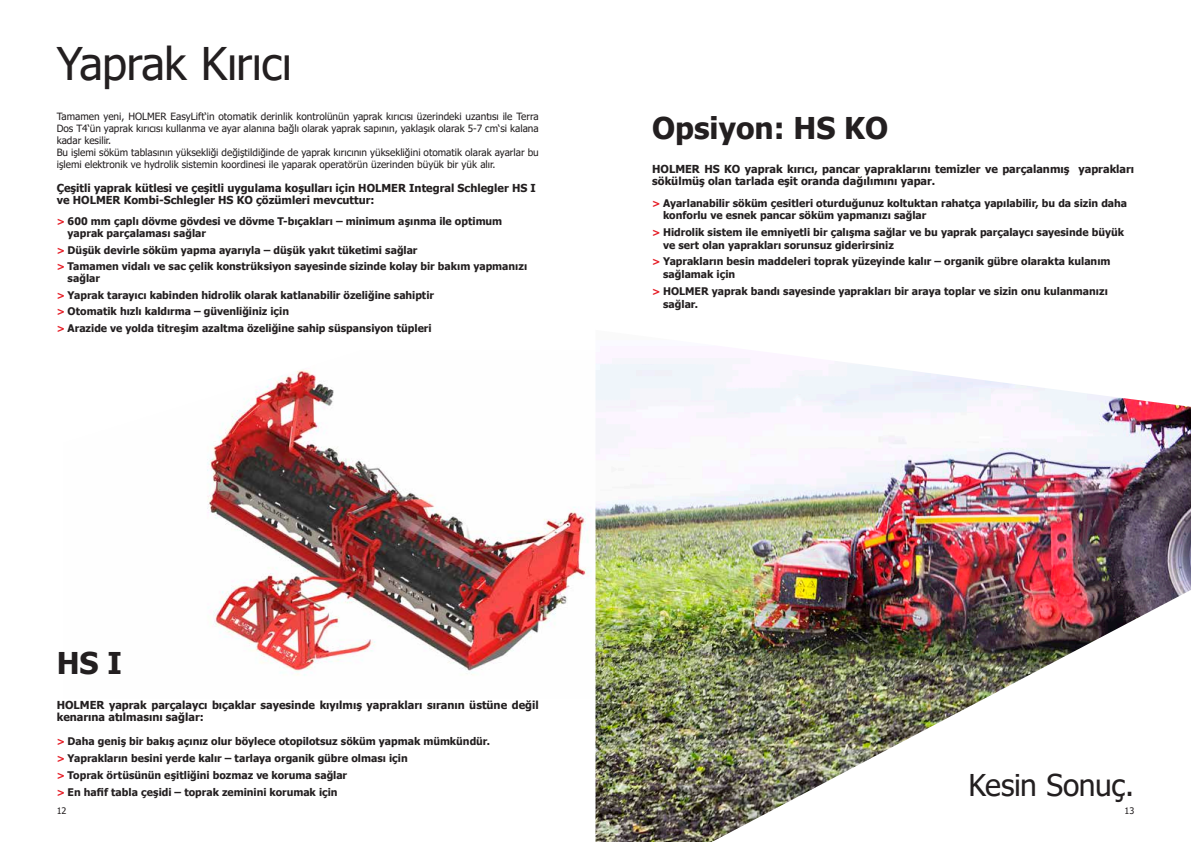
<style>
.page{position:relative;width:1191px;height:842px;background:#fff}
.page>*{position:absolute;margin:0;border:0;box-sizing:border-box;transform-origin:0 0}
.t1{font:45px "Tahoma";letter-spacing:-.02em;color:#231f20}
.Absatzformat_2{font:700 30px "Tahoma";color:#231f20}
.t2{font:30px "Tahoma";letter-spacing:-.01em;color:#231f20}
.Absatzformat_2-2{font:700 11px/12px "Tahoma";color:#231f20}
.Absatzformat_1{font:700 11px/12px "Tahoma";color:#231f20}
.t3{font:700 10.5px/12.6px "Tahoma";color:#231f20}
.t4{font:10px/12px "Tahoma";color:#231f20;text-align:justify}
.t5{font:9px "Tahoma";color:#231f20}
.s1{font-size:10px;color:#e51a23}
</style>
<div class="page">
<img style="left:207px;top:370px;width:385px;height:306px">
<img style="left:595px;top:363px;width:596px;height:479px">
<p class="t1" style="left:57px;top:33px;width:237px">Yaprak Kırıcı</p>
<p class="t4" style="left:57px;top:111px;width:483px">Tamamen yeni, HOLMER EasyLift‘in otomatik derinlik kontrolünün yaprak kırıcısı üzerindeki uzantısı ile Terra Dos T4‘ün yaprak kırıcısı kullanma ve ayar alanına bağlı olarak yaprak sapının, yaklaşık olarak 5-7 cm‘si kalana kadar kesilir.</p>
<p class="t4" style="left:57px;top:147px;width:483px">Bu işlemi söküm tablasının yüksekliği değiştildiğinde de yaprak kırıcının yüksekliğini otomatik olarak ayarlar bu işlemi elektronik ve hydrolik sistemin koordinesi ile yaparak operatörün üzerinden büyük bir yük alır.</p>
<p class="Absatzformat_1" style="left:57px;top:183px;width:481px">Çeşitli yaprak kütlesi ve çeşitli uygulama koşulları için HOLMER Integral Schlegler HS I ve HOLMER Kombi-Schlegler HS KO çözümleri mevcuttur:</p>
<p class="t3" style="left:68px;top:216px;width:436px;line-height:12px;text-indent:-11px"><span class="s1">&gt;</span> 600 mm çaplı dövme gövdesi ve dövme T-bıçakları – minimum aşınma ile optimum yaprak parçalaması sağlar</p>
<p class="t3" style="left:57px;top:244px;width:362px"><span class="s1">&gt;</span> Düşük devirle söküm yapma ayarıyla – düşük yakıt tüketimi sağlar</p>
<p class="t3" style="left:68px;top:261px;width:461px;line-height:12px;text-indent:-11px"><span class="s1">&gt;</span> Tamamen vidalı ve sac çelik konstrüksiyon sayesinde sizinde kolay bir bakım yapmanızı sağlar</p>
<p class="t3" style="left:57px;top:289px;width:379px"><span class="s1">&gt;</span> Yaprak tarayıcı kabinden hidrolik olarak katlanabilir özeliğine sahiptir</p>
<p class="t3" style="left:57px;top:306px;width:234px"><span class="s1">&gt;</span> Otomatik hızlı kaldırma – güvenliğiniz için</p>
<p class="t3" style="left:57px;top:322px;width:376px"><span class="s1">&gt;</span> Arazide ve yolda titreşim azaltma özeliğine sahip süspansiyon tüpleri</p>
<p class="Absatzformat_2" style="left:652px;top:107px;width:237px">Opsiyon: HS KO</p>
<p class="Absatzformat_2-2" style="left:652px;top:164px;width:483px">HOLMER HS KO yaprak kırıcı, pancar yapraklarını temizler ve parçalanmış yaprakları sökülmüş olan tarlada eşit oranda dağılımını yapar.</p>
<p class="t3" style="left:663px;top:197px;width:465px;text-indent:-11px"><span class="s1">&gt;</span> Ayarlanabilir söküm çesitleri oturduğunuz koltuktan rahatça yapılabilir, bu da sizin daha konforlu ve esnek pancar söküm yapmanızı sağlar</p>
<p class="t3" style="left:663px;top:226px;width:462px;text-indent:-11px"><span class="s1">&gt;</span> Hidrolik sistem ile emniyetli bir çalışma sağlar ve bu yaprak parçalaycı sayesinde büyük ve sert olan yaprakları sorunsuz giderirsiniz</p>
<p class="t3" style="left:663px;top:256px;width:449px;text-indent:-11px"><span class="s1">&gt;</span> Yaprakların besin maddeleri toprak yüzeyinde kalır – organik gübre olarakta kulanım sağlamak için</p>
<p class="t3" style="left:663px;top:285px;width:446px;text-indent:-11px"><span class="s1">&gt;</span> HOLMER yaprak bandı sayesinde yaprakları bir araya toplar ve sizin onu kulanmanızı sağlar.</p>
<p class="Absatzformat_2" style="left:57px;top:642px;width:67px">HS I</p>
<p class="Absatzformat_2-2" style="left:57px;top:699px;width:483px">HOLMER yaprak parçalaycı bıçaklar sayesinde kıyılmış yaprakları sıranın üstüne değil kenarına atılmasını sağlar:</p>
<p class="t3" style="left:57px;top:736px;width:435px"><span class="s1">&gt;</span> Daha geniş bir bakış açınız olur böylece otopilotsuz söküm yapmak mümkündür.</p>
<p class="t3" style="left:57px;top:753px;width:352px"><span class="s1">&gt;</span> Yaprakların besini yerde kalır – tarlaya organik gübre olması için</p>
<p class="t3" style="left:57px;top:769px;width:292px"><span class="s1">&gt;</span> Toprak örtüsünün eşitliğini bozmaz ve koruma sağlar</p>
<p class="t3" style="left:57px;top:786px;width:282px"><span class="s1">&gt;</span> En hafif tabla çeşidi – toprak zeminini korumak için</p>
<p class="t2" style="left:968px;top:765px;width:167px">Kesin Sonuç.</p>
<p class="t5" style="left:57px;top:804px;width:11px">12</p>
<p class="t5" style="left:1124px;top:804px;width:11px">13</p>
</div>
